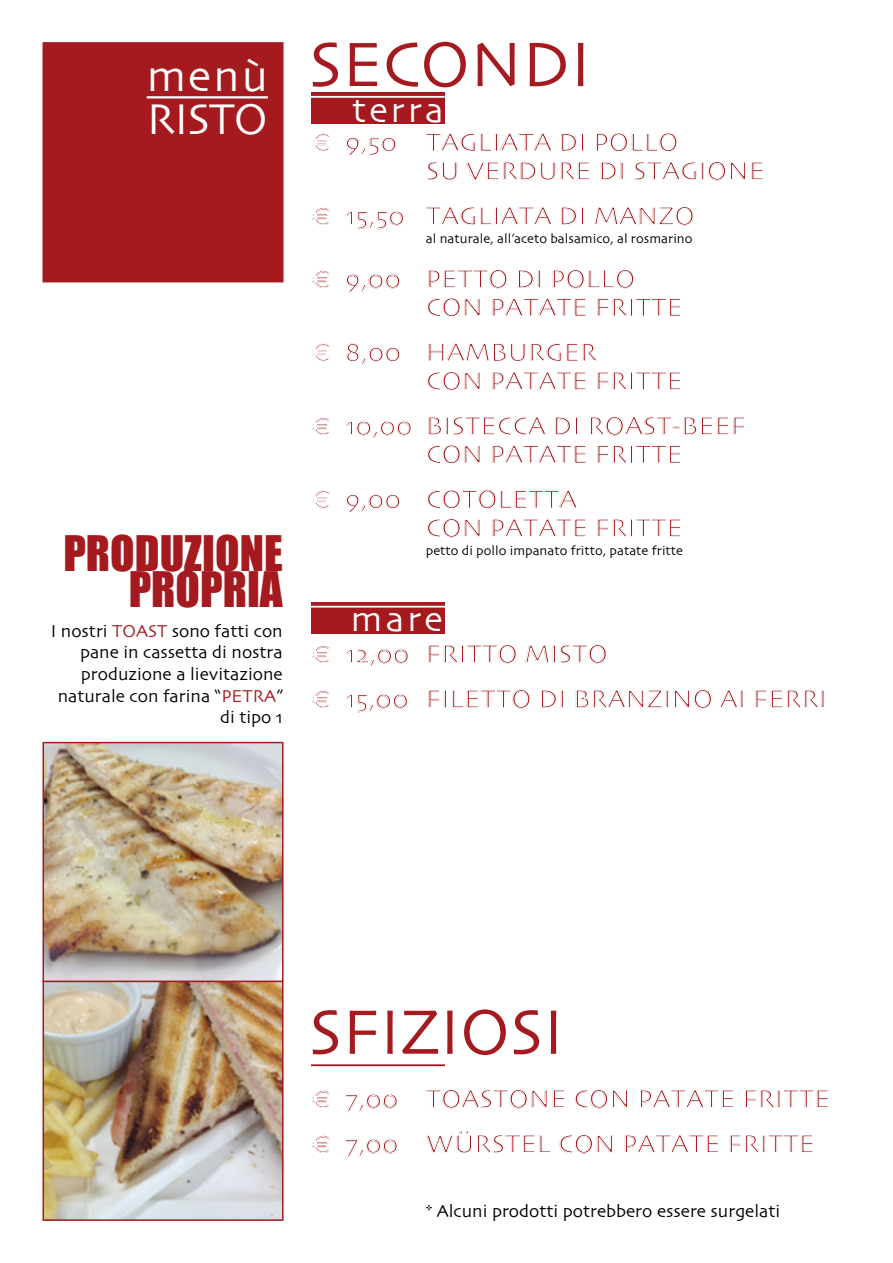
<style>
.page{position:relative;width:893px;height:1263px;background:#fff}
.page>*{position:absolute;margin:0;border:0;box-sizing:border-box;transform-origin:0 0}
.t1{font:66px "Skia";color:#a41a1e}
.t2{font:45px/36px "Impact";color:#a41a1e;text-align:right}
.t3{font:45px/43.5px "Skia";letter-spacing:-.02em;color:#fff}
.t4{font:36px "Skia";letter-spacing:.09em;color:#fff}
.t5{font:27px/28.5px "Skia";color:#a41a1e}
.t6{font:18px/21.6px "Skia";color:#000;text-align:right}
.t7{font:13.5px "Skia";color:#000}
.s1{color:#a41a1e}
</style>
<div class="page">
<div style="left:43px;top:42px;width:241px;height:240px;background:#a41a1e;border:2px solid #a41a1e"></div>
<img style="left:46px;top:745px;width:235px;height:473px">
<div style="left:43px;top:980px;width:241px;height:241px;border:2px solid #a41a1e"></div>
<div style="left:43px;top:742px;width:241px;height:240px;border:2px solid #a41a1e"></div>
<hr style="left:147px;top:96px;width:121px;height:2px;background:#fff">
<hr style="left:311px;top:1064px;width:134px;height:2px;background:#a41a1e">
<div style="left:311px;top:93px;width:133px;height:31px;background:#a41a1e"></div>
<hr style="left:311px;top:96px;width:134px;height:2px;background:#fff">
<div style="left:311px;top:603px;width:134px;height:31px;background:#a41a1e"></div>
<hr style="left:311px;top:606px;width:134px;height:2px;background:#fff">
<h2 class="t3" style="left:147px;top:57px;width:123px">menù<br>RISTO</h2>
<h2 class="t2" style="left:63px;top:534px;width:221px">PRODUZIONE<br>PROPRIA</h2>
<p class="t6" style="left:51px;top:621px;width:233px">I nostri <span class="s1">TOAST</span> sono fatti con pane in cassetta di nostra produzione a lievitazione naturale con farina “<span class="s1">PETRA</span>” di tipo 1</p>
<h1 class="t1" style="left:309px;top:25px;width:283px">SECONDI</h1>
<h3 class="t4" style="left:352px;top:88px;width:93px">terra</h3>
<p class="t5" style="left:426px;top:130px;width:341px;text-indent:-115px">€ 9,50 TAGLIATA DI POLLO<br>SU VERDURE DI STAGIONE</p>
<p class="t5" style="left:311px;top:203px;width:147px">€ 15,50 Tagliata</p>
<p class="t5" style="left:559px;top:203px;width:56px">di manzo</p>
<p class="t7" style="left:426px;top:230px;width:268px">al naturale, all’aceto balsamico, al rosmarino</p>
<p class="t5" style="left:311px;top:266px;width:147px">€ 9,00 Petto</p>
<p class="t5" style="left:515px;top:266px;width:52px">di pollo</p>
<p class="t5" style="left:311px;top:295px;width:35px">con</p>
<p class="t5" style="left:490px;top:295px;width:33px">Patate</p>
<p class="t5" style="left:595px;top:295px;width:15px">fritte</p>
<p class="t5" style="left:311px;top:340px;width:156px">€ 8,00 Hamburger con</p>
<p class="t5" style="left:490px;top:368px;width:33px">Patate</p>
<p class="t5" style="left:595px;top:368px;width:15px">fritte</p>
<p class="t5" style="left:311px;top:413px;width:148px">€ 10,00 Bistecca</p>
<p class="t5" style="left:553px;top:413px;width:53px">di roast</p>
<p class="t5" style="left:672px;top:413px;width:26px">-beef</p>
<p class="t5" style="left:311px;top:442px;width:35px">con</p>
<p class="t5" style="left:490px;top:442px;width:33px">Patate</p>
<p class="t5" style="left:595px;top:442px;width:15px">fritte</p>
<p class="t5" style="left:311px;top:487px;width:149px">€ 9,00 Cotoletta con</p>
<p class="t5" style="left:490px;top:515px;width:17px">patate</p>
<p class="t5" style="left:595px;top:515px;width:15px">fritte</p>
<p class="t7" style="left:426px;top:542px;width:259px">petto di pollo impanato fritto, patate fritte</p>
<h3 class="t4" style="left:351px;top:598px;width:93px">mare</h3>
<p class="t5" style="left:311px;top:641px;width:146px">€ 12,00 Fritto</p>
<p class="t5" style="left:525px;top:641px;width:18px">misto</p>
<p class="t5" style="left:311px;top:686px;width:146px">€ 15,00 Filetto</p>
<p class="t5" style="left:538px;top:686px;width:53px">di branzino</p>
<p class="t5" style="left:720px;top:686px;width:48px">ai ferri</p>
<h1 class="t1" style="left:309px;top:993px;width:256px">SFIZIOSI</h1>
<p class="t5" style="left:311px;top:1086px;width:148px">€ 7,00 Toast</p>
<p class="t5" style="left:509px;top:1086px;width:84px">ONE con</p>
<p class="t5" style="left:637px;top:1086px;width:17px">patate</p>
<p class="t5" style="left:742px;top:1086px;width:15px">fritte</p>
<p class="t5" style="left:311px;top:1131px;width:180px">€ 7,00 Würstel</p>
<p class="t5" style="left:558px;top:1131px;width:19px">con</p>
<p class="t5" style="left:622px;top:1131px;width:33px">Patate</p>
<p class="t5" style="left:727px;top:1131px;width:15px">fritte</p>
<p class="t6" style="left:426px;top:1202px;width:356px">* Alcuni prodotti potrebbero essere surgelati</p>
</div>
